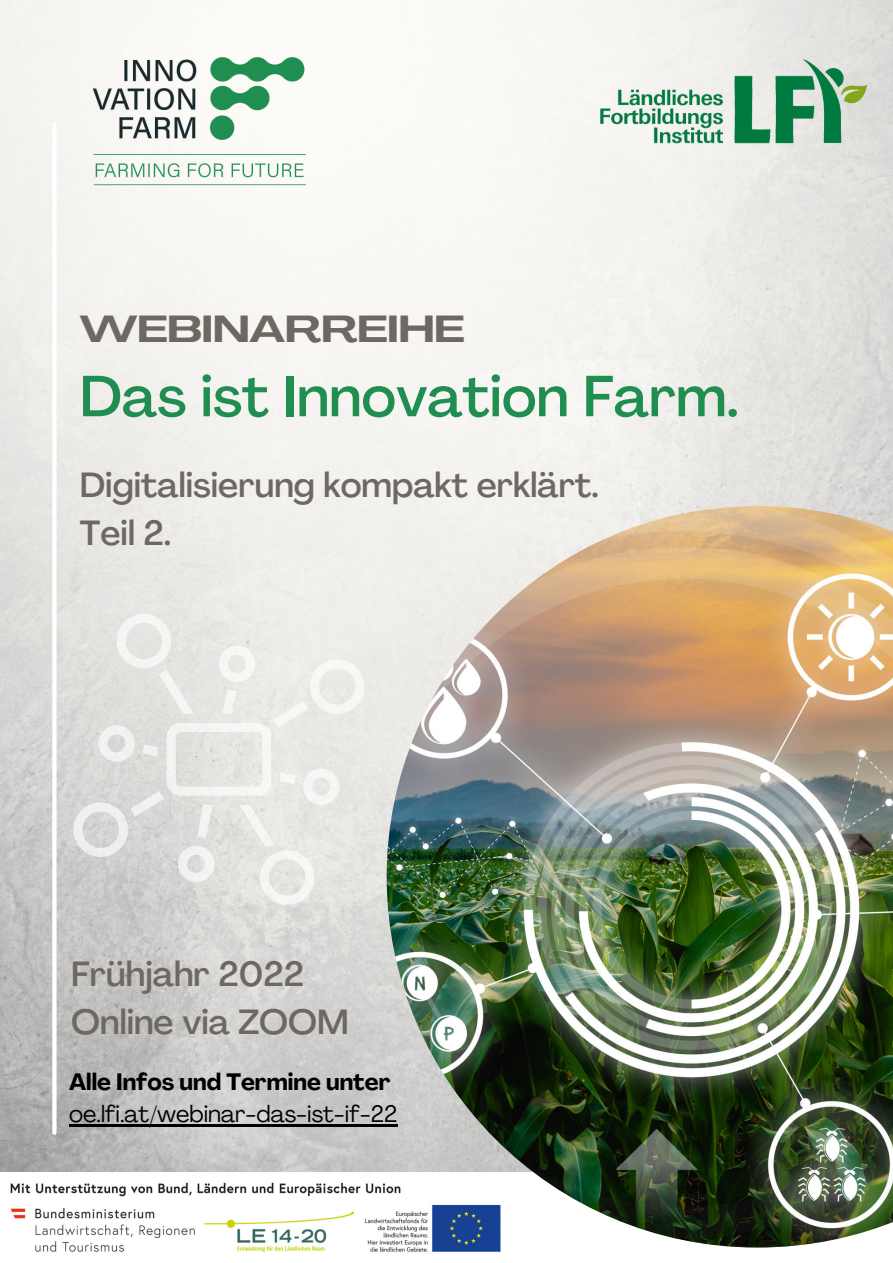
<style>
.page{position:relative;width:893px;height:1263px;background:#fff}
.page>*{position:absolute;margin:0;border:0;box-sizing:border-box;transform-origin:0 0}
.t1{font:500 57px "Agrandir";color:#218e51}
.t2{font:700 37.12px "Agrandir Grand";color:#6d6861}
.t3{font:500 34.42px/48.1px "Agrandir";color:#6d6861}
.t4{font:23.4px "Agrandir";color:#000}
.t5{font:700 23.4px "Agrandir";color:#000}
</style>
<div class="page">
<img style="left:0;top:0;width:893px;height:1172px">
<img style="left:387px;top:506px;width:506px;height:741px">
<hr style="left:52px;top:124px;width:4px;height:1009px;background:#fff">
<img style="left:31px;top:0;width:343px;height:243px">
<img style="left:10px;top:1172px;width:500px;height:80px">
<svg style="left:73px;top:614px;width:291px;height:291px;background:#e4e3e1"></svg>
<img style="left:570px;top:34px;width:323px;height:142px">
<hr style="left:69px;top:1124px;width:328px;height:2px;background:#000">
<p class="t2" style="left:80px;top:306px;width:386px">WEBINARREIHE</p>
<h1 class="t1" style="left:80px;top:361px;width:660px">Das ist Innovation Farm.</h1>
<p class="t3" style="left:80px;top:461px;width:520px">Digitalisierung kompakt erklärt.<br>Teil 2.</p>
<p class="t3" style="left:71px;top:950px;width:279px">Frühjahr 2022<br>Online via ZOOM</p>
<p class="t5" style="left:69px;top:1067px;width:323px">Alle Infos und Termine unter</p>
<p class="t4" style="left:69px;top:1100px;width:330px">oe.lfi.at/webinar-das-ist-if-22</p>
</div>
